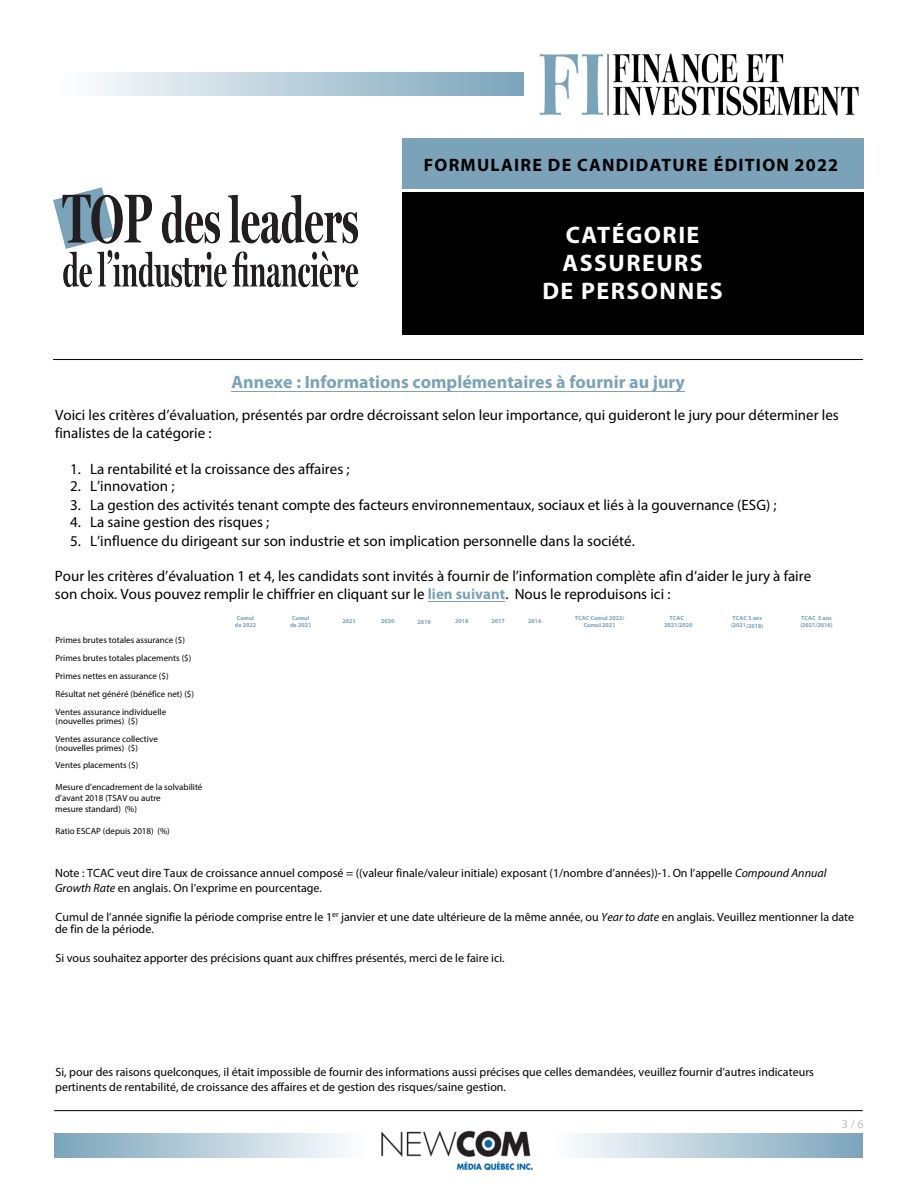
<style>
.page{position:relative;width:918px;height:1188px;background:#fff}
.page>*{position:absolute;margin:0;border:0;box-sizing:border-box;transform-origin:0 0}
.t1{font:700 24px/28.2px "Myriad Pro";letter-spacing:.06em;color:#fff;text-align:center}
.t2{font:700 18px "Myriad Pro";color:#7aa3ba}
.t3{font:700 18px "Myriad Pro";letter-spacing:.07em;color:#000}
.t4{font:15px/18px "Myriad Pro";color:#000}
.t5{font:12px/14.4px "Myriad Pro";color:#000}
.t6{font:12px "Myriad Pro";color:#bfbfbf}
.t7{font:9px/18px "Myriad Pro";color:#000}
.t8{font:700 6px/7.2px "Myriad Pro";color:#7aa3ba;text-align:center}
.s1{font-weight:700;color:#7aa3ba}
.s2{font-style:italic}
</style>
<div class="page">
<div style="left:403px;top:138px;width:461px;height:51px;background:#7aa3ba"></div>
<div style="left:403px;top:192px;width:461px;height:143px;background:#000"></div>
<hr style="left:54px;top:1110px;width:809px;height:1px;background:#000">
<hr style="left:53px;top:359px;width:810px;height:1px;background:#000">
<img style="left:53px;top:187px;width:305px;height:101px">
<img style="left:381px;top:1130px;width:152px;height:39px">
<div style="left:550px;top:1134px;width:313px;height:23px;background:linear-gradient(to right,#fff,#7ba4bb)"></div>
<div style="left:55px;top:1134px;width:312px;height:23px;background:linear-gradient(to right,#7ba4bb,#feffff)"></div>
<div style="left:55px;top:73px;width:468px;height:23px;background:linear-gradient(to right,#fff,#7ba4bb)"></div>
<hr style="left:428px;top:602px;width:77px;height:1px;background:#7aa3ba">
<img style="left:539px;top:53px;width:320px;height:63px">
<hr style="left:231px;top:391px;width:454px;height:1px;background:#7aa3ba">
<h2 class="t3" style="left:424px;top:154px;width:416px">FORMULAIRE DE CANDIDATURE ÉDITION 2022</h2>
<h1 class="t1" style="left:542px;top:221px;width:182px">CATÉGORIE<br>ASSUREURS<br>DE PERSONNES</h1>
<h2 class="t2" style="left:231px;top:372px;width:455px">Annexe : Informations complémentaires à fournir au jury</h2>
<p class="t4" style="left:55px;top:405px;width:785px">Voici les critères d’évaluation, présentés par ordre décroissant selon leur importance, qui guideront le jury pour déterminer les finalistes de la catégorie :</p>
<p class="t4" style="left:70px;top:459px;width:281px">1. La rentabilité et la croissance des affaires ;</p>
<p class="t4" style="left:70px;top:477px;width:106px">2. L’innovation ;</p>
<p class="t4" style="left:70px;top:495px;width:708px">3. La gestion des activités tenant compte des facteurs environnementaux, sociaux et liés à la gouvernance (ESG) ;</p>
<p class="t4" style="left:70px;top:513px;width:201px">4. La saine gestion des risques ;</p>
<p class="t4" style="left:70px;top:531px;width:566px">5. L’influence du dirigeant sur son industrie et son implication personnelle dans la société.</p>
<p class="t4" style="left:55px;top:567px;width:758px">Pour les critères d’évaluation 1 et 4, les candidats sont invités à fournir de l’information complète afin d’aider le jury à faire son choix. Vous pouvez remplir le chiffrier en cliquant sur le <span class="s1">lien suivant</span>. Nous le reproduisons ici :</p>
<p class="t8" style="left:235px;top:614px;width:23px">Cumul de 2022</p>
<p class="t8" style="left:290px;top:614px;width:23px">Cumul de 2021</p>
<p class="t8" style="left:342px;top:618px;width:15px">2021</p>
<p class="t8" style="left:381px;top:618px;width:15px">2020</p>
<p class="t8" style="left:417px;top:618px;width:15px">2019</p>
<p class="t8" style="left:455px;top:618px;width:15px">2018</p>
<p class="t8" style="left:492px;top:618px;width:15px">2017</p>
<p class="t8" style="left:575px;top:615px;width:51px">TCAC Cumul 2022/<br>Cumul 2021</p>
<p class="t8" style="left:664px;top:614px;width:30px">TCAC<br>2021/2020</p>
<p class="t8" style="left:731px;top:614px;width:34px;text-align:left">TCAC 3 ans (2021/2018)</p>
<p class="t7" style="left:56px;top:631px;width:140px">Primes brutes totales assurance ($)<br>Primes brutes totales placements ($)<br>Primes nettes en assurance ($)<br>Résultat net généré (bénéfice net) ($)</p>
<p class="t7" style="left:56px;top:707px;width:112px;line-height:9.4px">Ventes assurance individuelle (nouvelles primes) ($)</p>
<p class="t7" style="left:56px;top:734px;width:104px;line-height:9.4px">Ventes assurance collective (nouvelles primes) ($)</p>
<p class="t7" style="left:56px;top:756px;width:84px">Ventes placements ($)</p>
<p class="t7" style="left:55px;top:782px;width:149px;line-height:10.8px">Mesure d’encadrement de la solvabilité d’avant 2018 (TSAV ou autre<br>mesure standard) (%)</p>
<p class="t7" style="left:56px;top:822px;width:116px">Ratio ESCAP (depuis 2018) (%)</p>
<p class="t5" style="left:55px;top:866px;width:773px">Note : TCAC veut dire Taux de croissance annuel composé = ((valeur finale/valeur initiale) exposant (1/nombre d’années))-1. On l’appelle <span class="s2">Compound Annual<br>Growth Rate</span> en anglais. On l’exprime en pourcentage.</p>
<p class="t5" style="left:55px;top:910px;width:801px;line-height:12.9px">Cumul de l’année signifie la période comprise entre le 1<sup>er</sup> janvier et une date ultérieure de la même année, ou <span class="s2">Year to date</span> en anglais. Veuillez mentionner la date de fin de la période.</p>
<p class="t5" style="left:56px;top:950px;width:451px">Si vous souhaitez apporter des précisions quant aux chiffres présentés, merci de le faire ici.</p>
<p class="t8" style="left:528px;top:618px;width:15px">2016</p>
<p class="t8" style="left:800px;top:614px;width:34px;text-align:left">TCAC 5 ans (2021/2016)</p>
<p class="t5" style="left:55px;top:1065px;width:760px">Si, pour des raisons quelconques, il était impossible de fournir des informations aussi précises que celles demandées, veuillez fournir d’autres indicateurs pertinents de rentabilité, de croissance des affaires et de gestion des risques/saine gestion.</p>
<p class="t6" style="left:842px;top:1116px;width:23px">3 / 6</p>
</div>
